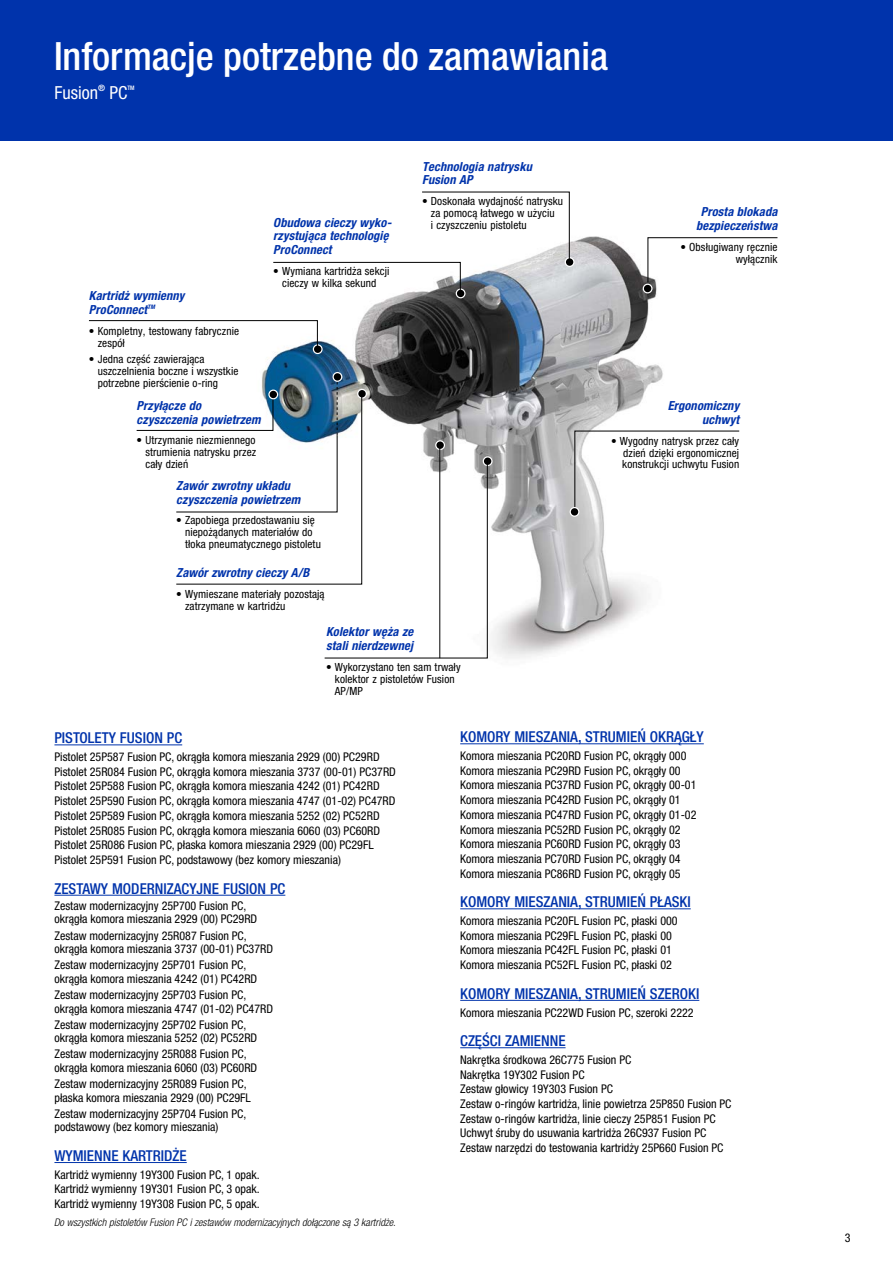
<style>
.page{position:relative;width:893px;height:1263px;background:#fff}
.page>*{position:absolute;margin:0;border:0;box-sizing:border-box;transform-origin:0 0}
.t1{font:500 condensed 39px "Helvetica Neue LT Pro";color:#fff}
.t2{font:condensed 18px "Helvetica Neue LT Std";color:#fff}
.t3{font:500 condensed 15px "Helvetica Neue LT Pro";color:#0033ab}
.t4{font:italic 700 condensed 12.45px/13.8px "Helvetica Neue LT Pro";letter-spacing:.01em;color:#0033ab}
.t5{font:condensed 12px/14.7px "Helvetica Neue LT Pro";color:#000}
.t6{font:condensed 12px "Helvetica Neue LT Std";color:#000}
.t7{font:condensed 11.25px/11.9px "Helvetica Neue LT Pro";letter-spacing:.01em;color:#000}
.t8{font:italic 300 condensed 10.5px "Helvetica Neue LT Pro";color:#000}
.t9{font:500 condensed 6.15px "Helvetica Neue LT Std";color:#fff}
</style>
<div class="page">
<div style="left:0;top:0;width:893px;height:140px;background:#0033ab"></div>
<hr style="left:0;top:847px;width:1px;height:380px;background:#e6e7e8">
<img style="left:262px;top:236px;width:401px;height:422px">
<svg style="left:456px;top:289px;width:10px;height:9px"></svg>
<div style="left:457px;top:290px;width:7px;height:7px;background:#000;border-radius:50%"></div>
<svg style="left:483px;top:456px;width:10px;height:10px"></svg>
<div style="left:484px;top:457px;width:7px;height:8px;background:#000;border-radius:50%"></div>
<svg style="left:313px;top:344px;width:10px;height:10px"></svg>
<div style="left:314px;top:345px;width:7px;height:8px;background:#000;border-radius:50%"></div>
<svg style="left:333px;top:372px;width:9px;height:10px"></svg>
<div style="left:334px;top:373px;width:7px;height:8px;background:#000;border-radius:50%"></div>
<svg style="left:565px;top:257px;width:9px;height:10px"></svg>
<div style="left:566px;top:258px;width:7px;height:8px;background:#000;border-radius:50%"></div>
<svg style="left:89px;top:320px;width:229px;height:30px"></svg>
<svg style="left:136px;top:377px;width:352px;height:282px"></svg>
<svg style="left:647px;top:237px;width:131px;height:46px"></svg>
<svg style="left:574px;top:430px;width:166px;height:83px"></svg>
<svg style="left:273px;top:191px;width:297px;height:101px"></svg>
<svg style="left:643px;top:284px;width:9px;height:9px"></svg>
<div style="left:644px;top:285px;width:7px;height:7px;background:#000;border-radius:50%"></div>
<svg style="left:570px;top:507px;width:9px;height:10px"></svg>
<div style="left:571px;top:508px;width:7px;height:7px;background:#000;border-radius:50%"></div>
<svg style="left:268px;top:390px;width:10px;height:9px"></svg>
<div style="left:270px;top:391px;width:7px;height:7px;background:#000;border-radius:50%"></div>
<hr style="left:54px;top:744px;width:128px;height:1px;background:#0033ab">
<hr style="left:54px;top:895px;width:231px;height:1px;background:#0033ab">
<hr style="left:54px;top:1162px;width:133px;height:1px;background:#0033ab">
<hr style="left:460px;top:743px;width:244px;height:1px;background:#0033ab">
<hr style="left:460px;top:908px;width:231px;height:1px;background:#0033ab">
<hr style="left:460px;top:1000px;width:239px;height:1px;background:#0033ab">
<hr style="left:460px;top:1047px;width:106px;height:1px;background:#0033ab">
<h1 class="t1" style="left:54px;top:33px;width:556px">Informacje potrzebne do zamawiania</h1>
<h2 class="t2" style="left:54px;top:82px;width:74px">Fusion<sup>®</sup> PC</h2>
<p class="t9" style="left:127px;top:84px;width:9px">TM</p>
<p class="t4" style="left:273px;top:215px;width:120px">Obudowa cieczy wyko&shy;rzystująca technologię<br>ProConnect</p>
<p class="t7" style="left:273px;top:265px;width:118px;text-align:center">• Wymiana kartridża sekcji cieczy w kilka sekund</p>
<p class="t4" style="left:422px;top:159px;width:111px">Technologia natrysku<br>Fusion AP</p>
<p class="t7" style="left:431px;top:195px;width:134px;text-indent:-9px">• Doskonała wydajność natrysku za pomocą łatwego w użyciu<br>i czyszczeniu pistoletu</p>
<p class="t4" style="left:696px;top:205px;width:83px;text-align:center">Prosta blokada bezpieczeństwa</p>
<p class="t7" style="left:680px;top:241px;width:99px;text-align:right">• Obsługiwany ręcznie wyłącznik</p>
<p class="t4" style="left:89px;top:289px;width:97px">Kartridż wymienny<br>ProConnect<sup>TM</sup></p>
<p class="t7" style="left:98px;top:325px;width:143px;text-indent:-9px">• Kompletny, testowany fabrycznie zespół</p>
<p class="t7" style="left:98px;top:353px;width:142px;text-indent:-9px">• Jedna część zawierająca uszczelnienia boczne i wszystkie potrzebne pierścienie o-ring</p>
<p class="t4" style="left:137px;top:399px;width:126px">Przyłącze do czyszczenia powietrzem</p>
<p class="t7" style="left:145px;top:434px;width:112px;text-align:justify;text-indent:-9px">• Utrzymanie niezmiennego strumienia natrysku przez cały dzień</p>
<p class="t4" style="left:176px;top:479px;width:126px">Zawór zwrotny układu czyszczenia powietrzem</p>
<p class="t7" style="left:185px;top:514px;width:137px;text-indent:-9px">• Zapobiega przedostawaniu się niepożądanych materiałów do tłoka pneumatycznego pistoletu</p>
<p class="t4" style="left:176px;top:566px;width:135px">Zawór zwrotny cieczy A/B</p>
<p class="t7" style="left:185px;top:588px;width:141px;text-indent:-9px">• Wymieszane materiały pozostają zatrzymane w kartridżu</p>
<p class="t4" style="left:326px;top:625px;width:89px">Kolektor węża ze stali nierdzewnej</p>
<p class="t7" style="left:335px;top:661px;width:127px;text-indent:-9px">• Wykorzystano ten sam trwały kolektor z pistoletów Fusion<br>AP/MP</p>
<p class="t4" style="left:668px;top:399px;width:73px;text-align:right">Ergonomiczny uchwyt</p>
<p class="t7" style="left:622px;top:435px;width:118px;text-align:justify;text-indent:-11px">• Wygodny natrysk przez cały dzień dzięki ergonomicznej konstrukcji uchwytu Fusion</p>
<p class="t3" style="left:54px;top:729px;width:129px">PISTOLETY FUSION PC</p>
<p class="t5" style="left:54px;top:749px;width:343px">Pistolet 25P587 Fusion PC, okrągła komora mieszania 2929 (00) PC29RD Pistolet 25R084 Fusion PC, okrągła komora mieszania 3737 (00-01) PC37RD Pistolet 25P588 Fusion PC, okrągła komora mieszania 4242 (01) PC42RD Pistolet 25P590 Fusion PC, okrągła komora mieszania 4747 (01-02) PC47RD Pistolet 25P589 Fusion PC, okrągła komora mieszania 5252 (02) PC52RD Pistolet 25R085 Fusion PC, okrągła komora mieszania 6060 (03) PC60RD Pistolet 25R086 Fusion PC, płaska komora mieszania 2929 (00) PC29FL Pistolet 25P591 Fusion PC, podstawowy (bez komory mieszania)</p>
<p class="t3" style="left:54px;top:879px;width:232px">ZESTAWY MODERNIZACYJNE FUSION PC</p>
<p class="t5" style="left:54px;top:899px;width:204px;line-height:13.5px">Zestaw modernizacyjny 25P700 Fusion PC, okrągła komora mieszania 2929 (00) PC29RD</p>
<p class="t5" style="left:54px;top:928px;width:220px;line-height:13.5px">Zestaw modernizacyjny 25R087 Fusion PC, okrągła komora mieszania 3737 (00-01) PC37RD</p>
<p class="t5" style="left:54px;top:958px;width:204px;line-height:13.5px">Zestaw modernizacyjny 25P701 Fusion PC, okrągła komora mieszania 4242 (01) PC42RD</p>
<p class="t5" style="left:54px;top:988px;width:220px;line-height:13.5px">Zestaw modernizacyjny 25P703 Fusion PC, okrągła komora mieszania 4747 (01-02) PC47RD</p>
<p class="t5" style="left:54px;top:1018px;width:204px;line-height:13.5px">Zestaw modernizacyjny 25P702 Fusion PC, okrągła komora mieszania 5252 (02) PC52RD</p>
<p class="t5" style="left:54px;top:1047px;width:204px;line-height:13.5px">Zestaw modernizacyjny 25R088 Fusion PC, okrągła komora mieszania 6060 (03) PC60RD</p>
<p class="t5" style="left:54px;top:1077px;width:198px;line-height:13.5px">Zestaw modernizacyjny 25R089 Fusion PC, płaska komora mieszania 2929 (00) PC29FL</p>
<p class="t5" style="left:54px;top:1107px;width:193px;line-height:13.5px">Zestaw modernizacyjny 25P704 Fusion PC, podstawowy (bez komory mieszania)</p>
<p class="t3" style="left:54px;top:1147px;width:134px">WYMIENNE KARTRIDŻE</p>
<p class="t5" style="left:54px;top:1167px;width:207px;text-align:justify">Kartridż wymienny 19Y300 Fusion PC, 1 opak.<br>Kartridż wymienny 19Y301 Fusion PC, 3 opak.<br>Kartridż wymienny 19Y308 Fusion PC, 5 opak.</p>
<p class="t8" style="left:54px;top:1216px;width:343px">Do wszystkich pistoletów Fusion PC i zestawów modernizacyjnych dołączone są 3 kartridże.</p>
<p class="t3" style="left:460px;top:728px;width:245px">KOMORY MIESZANIA, STRUMIEŃ OKRĄGŁY</p>
<p class="t5" style="left:460px;top:748px;width:238px">Komora mieszania PC20RD Fusion PC, okrągły 000<br>Komora mieszania PC29RD Fusion PC, okrągły 00<br>Komora mieszania PC37RD Fusion PC, okrągły 00-01<br>Komora mieszania PC42RD Fusion PC, okrągły 01<br>Komora mieszania PC47RD Fusion PC, okrągły 01-02<br>Komora mieszania PC52RD Fusion PC, okrągły 02<br>Komora mieszania PC60RD Fusion PC, okrągły 03<br>Komora mieszania PC70RD Fusion PC, okrągły 04<br>Komora mieszania PC86RD Fusion PC, okrągły 05</p>
<p class="t3" style="left:460px;top:893px;width:232px">KOMORY MIESZANIA, STRUMIEŃ PŁASKI</p>
<p class="t5" style="left:460px;top:913px;width:219px">Komora mieszania PC20FL Fusion PC, płaski 000<br>Komora mieszania PC29FL Fusion PC, płaski 00<br>Komora mieszania PC42FL Fusion PC, płaski 01<br>Komora mieszania PC52FL Fusion PC, płaski 02</p>
<p class="t3" style="left:460px;top:984px;width:241px">KOMORY MIESZANIA, STRUMIEŃ SZEROKI</p>
<p class="t5" style="left:460px;top:1005px;width:235px">Komora mieszania PC22WD Fusion PC, szeroki 2222</p>
<p class="t3" style="left:460px;top:1032px;width:107px">CZĘŚCI ZAMIENNE</p>
<p class="t5" style="left:460px;top:1052px;width:273px">Nakrętka środkowa 26C775 Fusion PC<br>Nakrętka 19Y302 Fusion PC<br>Zestaw głowicy 19Y303 Fusion PC<br>Zestaw o-ringów kartridża, linie powietrza 25P850 Fusion PC Zestaw o-ringów kartridża, linie cieczy 25P851 Fusion PC Uchwyt śruby do usuwania kartridża 26C937 Fusion PC Zestaw narzędzi do testowania kartridży 25P660 Fusion PC</p>
<p class="t6" style="left:845px;top:1230px;width:7px">3</p>
</div>
